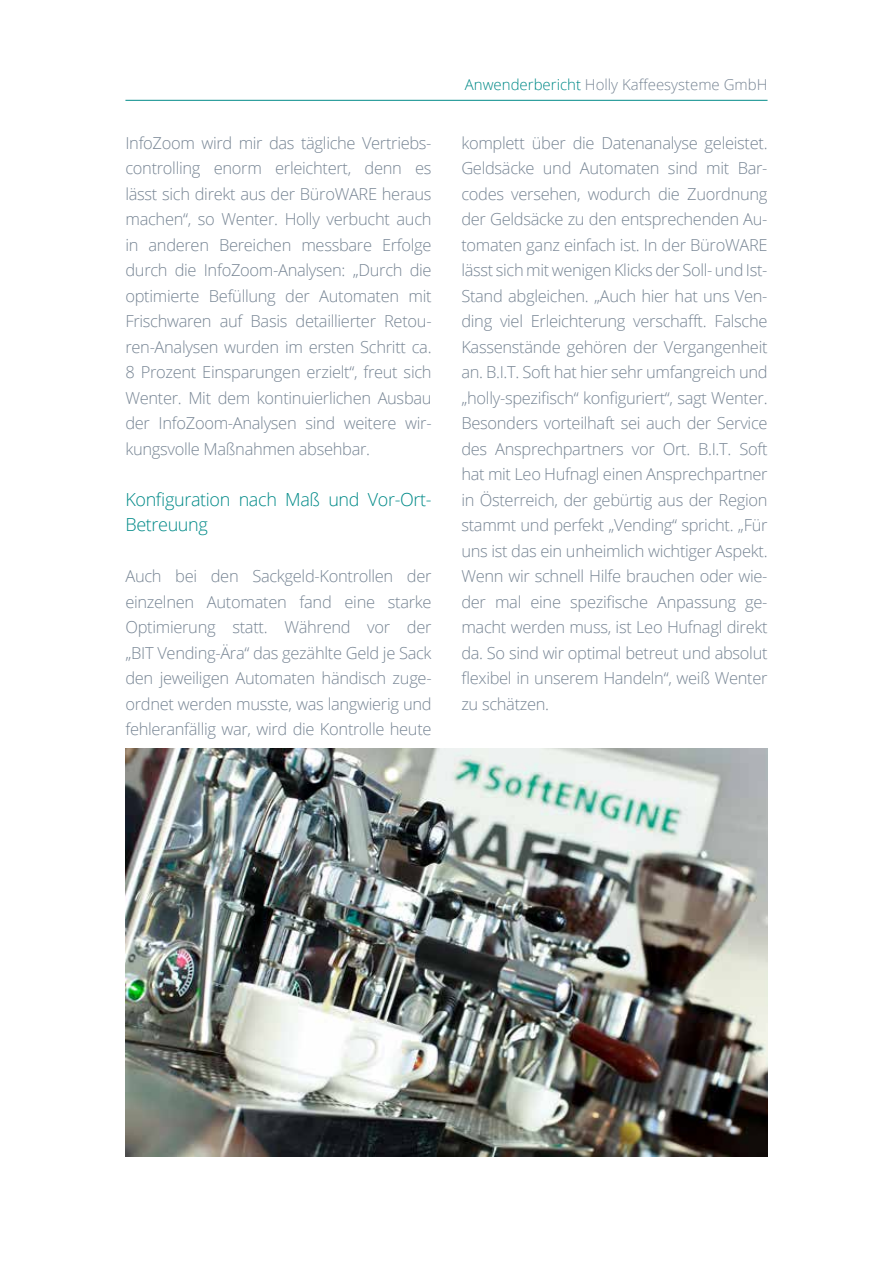
<style>
.page{position:relative;width:893px;height:1263px;background:#fff}
.page>*{position:absolute;margin:0;border:0;box-sizing:border-box;transform-origin:0 0}
.t1{font:300 18px/25.5px "Open Sans";letter-spacing:-.02em;color:#008a88}
.t2{font:300 16.5px/25.5px "Open Sans";letter-spacing:-.02em;color:#778594;text-align:justify}
.t3{font:300 15px "Open Sans";color:#778594}
.s1{color:#008a88}
</style>
<div class="page">
<hr style="left:125px;top:100px;width:642px;height:1px;background:#008a88">
<img style="left:125px;top:748px;width:642px;height:409px">
<p class="t2" style="left:125px;top:130px;width:308px">InfoZoom wird mir das tägliche Vertriebs&shy;controlling enorm erleichtert, denn es lässt sich direkt aus der BüroWARE heraus machen“, so Wenter. Holly verbucht auch in anderen Bereichen messbare Erfolge durch die InfoZoom-Analysen: „Durch die optimierte Befüllung der Automaten mit Frischwaren auf Basis detaillierter Retou&shy;ren-Analysen wurden im ersten Schritt ca.<br>8 Prozent Einsparungen erzielt“, freut sich Wenter. Mit dem kontinuierlichen Ausbau der InfoZoom-Analysen sind weitere wir&shy;kungsvolle Maßnahmen absehbar.</p>
<p class="t1" style="left:125px;top:486px;width:308px">Konfiguration nach Maß und Vor-Ort-<br>Betreuung</p>
<p class="t2" style="left:125px;top:563px;width:308px">Auch bei den Sackgeld-Kontrollen der einzelnen Automaten fand eine starke Optimierung statt. Während vor der „BIT Vending-Ära“ das gezählte Geld je Sack den jeweiligen Automaten händisch zuge&shy;ordnet werden musste, was langwierig und fehleranfällig war, wird die Kontrolle heute</p>
<p class="t3" style="left:465px;top:74px;width:304px"><span class="s1">Anwenderbericht</span> Holly Kaffeesysteme GmbH</p>
<p class="t2" style="left:461px;top:129px;width:308px">komplett über die Datenanalyse geleistet.<br>Geldsäcke und Automaten sind mit Bar&shy;codes versehen, wodurch die Zuordnung der Geldsäcke zu den entsprechenden Au&shy;tomaten ganz einfach ist. In der BüroWARE lässt sich mit wenigen Klicks der Soll- und Ist-Stand abgleichen. „Auch hier hat uns Ven&shy;ding viel Erleichterung verschafft. Falsche Kassenstände gehören der Vergangenheit an. B.I.T. Soft hat hier sehr umfangreich und „holly-spezifisch“ konfiguriert“, sagt Wenter.<br>Besonders vorteilhaft sei auch der Service des Ansprechpartners vor Ort. B.I.T. Soft hat mit Leo Hufnagl einen Ansprechpartner in Österreich, der gebürtig aus der Region stammt und perfekt „Vending“ spricht. „Für uns ist das ein unheimlich wichtiger Aspekt.<br>Wenn wir schnell Hilfe brauchen oder wie&shy;der mal eine spezifische Anpassung ge&shy;macht werden muss, ist Leo Hufnagl direkt da. So sind wir optimal betreut und absolut flexibel in unserem Handeln“, weiß Wenter zu schätzen.</p>
</div>
